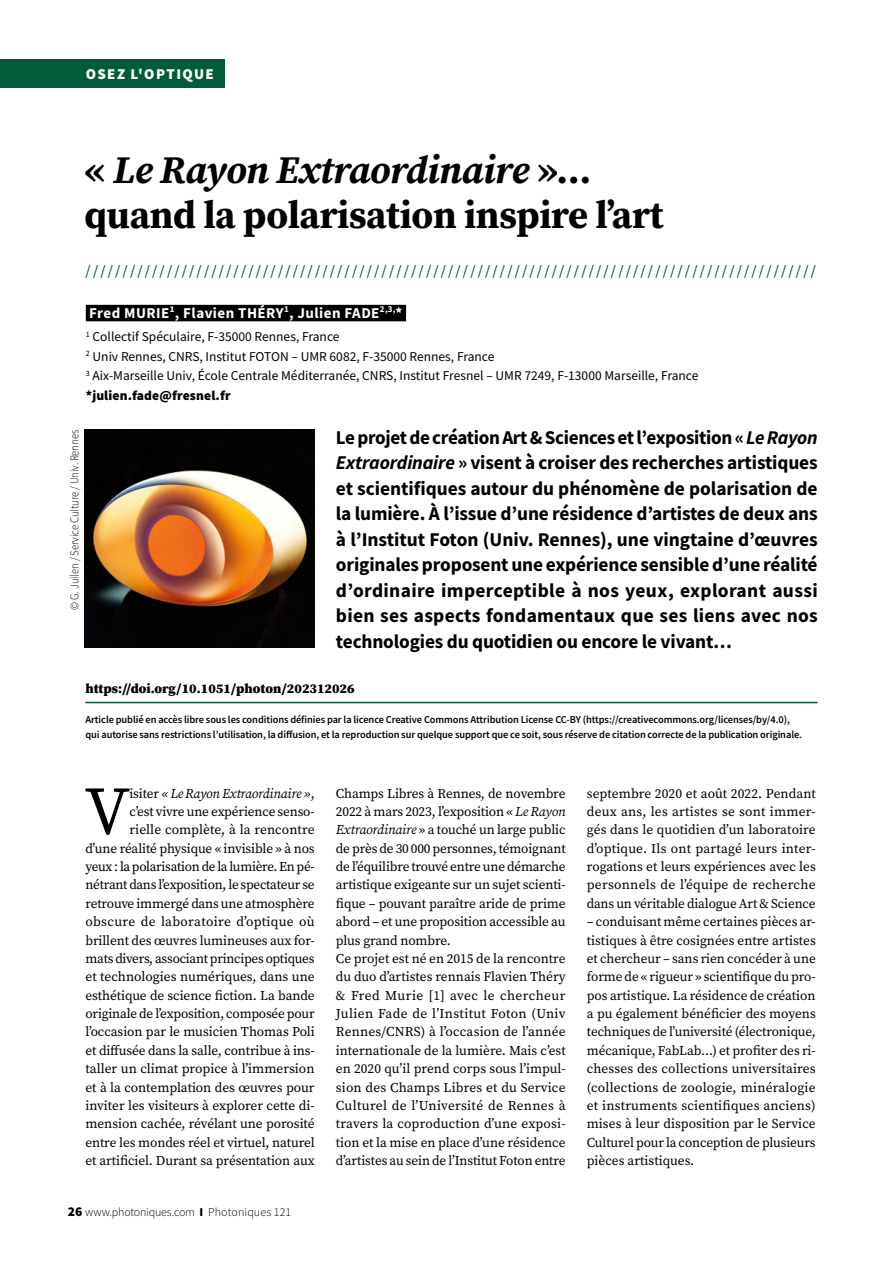
<style>
.page{position:relative;width:893px;height:1263px;background:#fff}
.page>*{position:absolute;margin:0;border:0;box-sizing:border-box;transform-origin:0 0}
.t1{font:68.4px "Source Serif Pro";color:#000}
.t2{font:700 39px/45px "Source Serif Pro";letter-spacing:-.01em;color:#000}
.t3{font:700 19.5px/25.5px "Source Sans Pro";letter-spacing:-.01em;color:#000;text-align:justify}
.t4{font:18px "Minion Pro";color:#005b38}
.t5{font:700 15px "Source Sans Pro";letter-spacing:.03em;color:#fff}
.t6{font:900 15px "Source Sans Pro";letter-spacing:.09em;color:#fff}
.t7{font:13.5px/18.3px "Source Serif Pro";letter-spacing:-.01em;color:#000;text-align:justify}
.t8{font:13.5px/19.5px "Source Sans Pro";color:#000}
.t9{font:900 13.5px "Source Serif Pro";color:#000}
.t10{font:300 12px "Source Sans Pro";letter-spacing:-.01em;color:#000}
.t11{font:300 12px "Source Sans Pro";letter-spacing:-.01em;color:#000;scale:.89 1}
.t12{font:600 10.5px/15px "Source Sans Pro";letter-spacing:-.01em;color:#000}
.s1{font-style:italic}
.s2{font-weight:900}
.s3{font-weight:900;font-size:13.5px}
</style>
<div class="page">
<div style="left:0;top:60px;width:225px;height:28px;background:#005b38"></div>
<img style="left:85px;top:430px;width:230px;height:218px">
<div style="left:86px;top:305px;width:320px;height:16px;background:#000"></div>
<hr style="left:85px;top:702px;width:733px;height:1px;background:#005b38">
<p class="t6" style="left:86px;top:64px;width:129px">OSEZ L'OPTIQUE</p>
<h2 class="t2" style="left:85px;top:147px;width:581px">« <span class="s1">Le Rayon Extraordinaire</span> »… quand la polarisation inspire l’art</h2>
<h3 class="t4" style="left:85px;top:261px;width:732px">///////////////////////////////////////////////////////////////////////////////////////////////////</h3>
<p class="t5" style="left:89px;top:302px;width:314px">Fred MURIE<sup>1</sup>, Flavien THÉRY<sup>1</sup>, Julien FADE<sup>2,3,</sup>*</p>
<p class="t8" style="left:86px;top:327px;width:614px"><sup>1</sup> Collectif Spéculaire, F-35000 Rennes, France<br><sup>2</sup> Univ Rennes, CNRS, Institut FOTON – UMR 6082, F-35000 Rennes, France<br><sup>3</sup> Aix-Marseille Univ, École Centrale Méditerranée, CNRS, Institut Fresnel – UMR 7249, F-13000 Marseille, France <span class="s2">*julien.fade@fresnel.fr</span></p>
<p class="t3" style="left:336px;top:424px;width:483px">Le projet de création Art &amp; Sciences et l’exposition « <span class="s1">Le Rayon Extraordinaire</span> » visent à croiser des recherches artistiques et scientifiques autour du phénomène de polarisation de la lumière. À l’issue d’une résidence d’artistes de deux ans à l’Institut Foton (Univ. Rennes), une vingtaine d’œuvres originales proposent une expérience sensible d’une réalité d’ordinaire imperceptible à nos yeux, explorant aussi bien ses aspects fondamentaux que ses liens avec nos technologies du quotidien ou encore le vivant…</p>
<p class="t11" style="left:67px;top:610px;width:203px;rotate:-90deg">© G. Juilen / Service Culture / Univ. Rennes</p>
<p class="t9" style="left:85px;top:679px;width:271px">https://doi.org/10.1051/photon/202312026</p>
<p class="t12" style="left:85px;top:712px;width:718px">Article publié en accès libre sous les conditions définies par la licence Creative Commons Attribution License CC-BY (https://creativecommons.org/licenses/by/4.0), qui autorise sans restrictions l’utilisation, la diffusion, et la reproduction sur quelque support que ce soit, sous réserve de citation correcte de la publication originale.</p>
<p class="t7" style="left:85px;top:784px;width:231px;text-align:right">isiter <span class="s1">« Le Rayon Extraordinaire »</span>,<br>c’est vivre une expérience senso-<br>rielle complète, à la rencontre<br>d’une réalité physique « invisible » à nos yeux: la polarisation de la lumière. En pé&shy;nétrant dans l’exposition, le spectateur se retrouve immergé dans une atmosphère obscure de laboratoire d’optique où brillent des œuvres lumineuses aux for&shy;mats divers, associant principes optiques et technologies numériques, dans une esthétique de science fiction. La bande originale de l’exposition, composée pour l’occasion par le musicien Thomas Poli et diffusée dans la salle, contribue à ins&shy;taller un climat propice à l’immersion et à la contemplation des œuvres pour inviter les visiteurs à explorer cette di&shy;mension cachée, révélant une porosité entre les mondes réel et virtuel, naturel et artificiel. Durant sa présentation aux</p>
<p class="t7" style="left:336px;top:784px;width:231px;text-align:left">Champs Libres à Rennes, de novembre 2022 à mars 2023, l’exposition « <span class="s1">Le Rayon Extraordinaire</span> » a touché un large public de près de 30 000 personnes, témoignant de l’équilibre trouvé entre une démarche artistique exigeante sur un sujet scienti&shy;fique – pouvant paraître aride de prime abord – et une proposition accessible au plus grand nombre.<br>Ce projet est né en 2015 de la rencontre du duo d’artistes rennais Flavien Théry &amp; Fred Murie [1] avec le chercheur Julien Fade de l’Institut Foton (Univ Rennes/CNRS) à l’occasion de l’année internationale de la lumière. Mais c’est en 2020 qu’il prend corps sous l’impul&shy;sion des Champs Libres et du Service Culturel de l’Université de Rennes à travers la coproduction d’une exposi&shy;tion et la mise en place d’une résidence d’artistes au sein de l’Institut Foton entre</p>
<p class="t7" style="left:587px;top:784px;width:231px">septembre 2020 et août 2022. Pendant deux ans, les artistes se sont immer&shy;gés dans le quotidien d’un laboratoire d’optique. Ils ont partagé leurs inter&shy;rogations et leurs expériences avec les personnels de l’équipe de recherche dans un véritable dialogue Art &amp; Science</p>
<h1 class="t1" style="left:84px;top:766px;width:47px">V</h1>
<p class="t7" style="left:587px;top:912px;width:231px">– conduisant même certaines pièces ar&shy;tistiques à être cosignées entre artistes et chercheur – sans rien concéder à une forme de « rigueur » scientifique du pro&shy;pos artistique. La résidence de création a pu également bénéficier des moyens techniques de l’université (électronique, mécanique, FabLab…) et profiter des ri&shy;chesses des collections universitaires (collections de zoologie, minéralogie et instruments scientifiques anciens) mises à leur disposition par le Service Culturel pour la conception de plusieurs pièces artistiques.</p>
<p class="t10" style="left:68px;top:1205px;width:225px"><span class="s3">26</span> www.photoniques.com <span class="s2">I</span> Photoniques 121</p>
</div>
